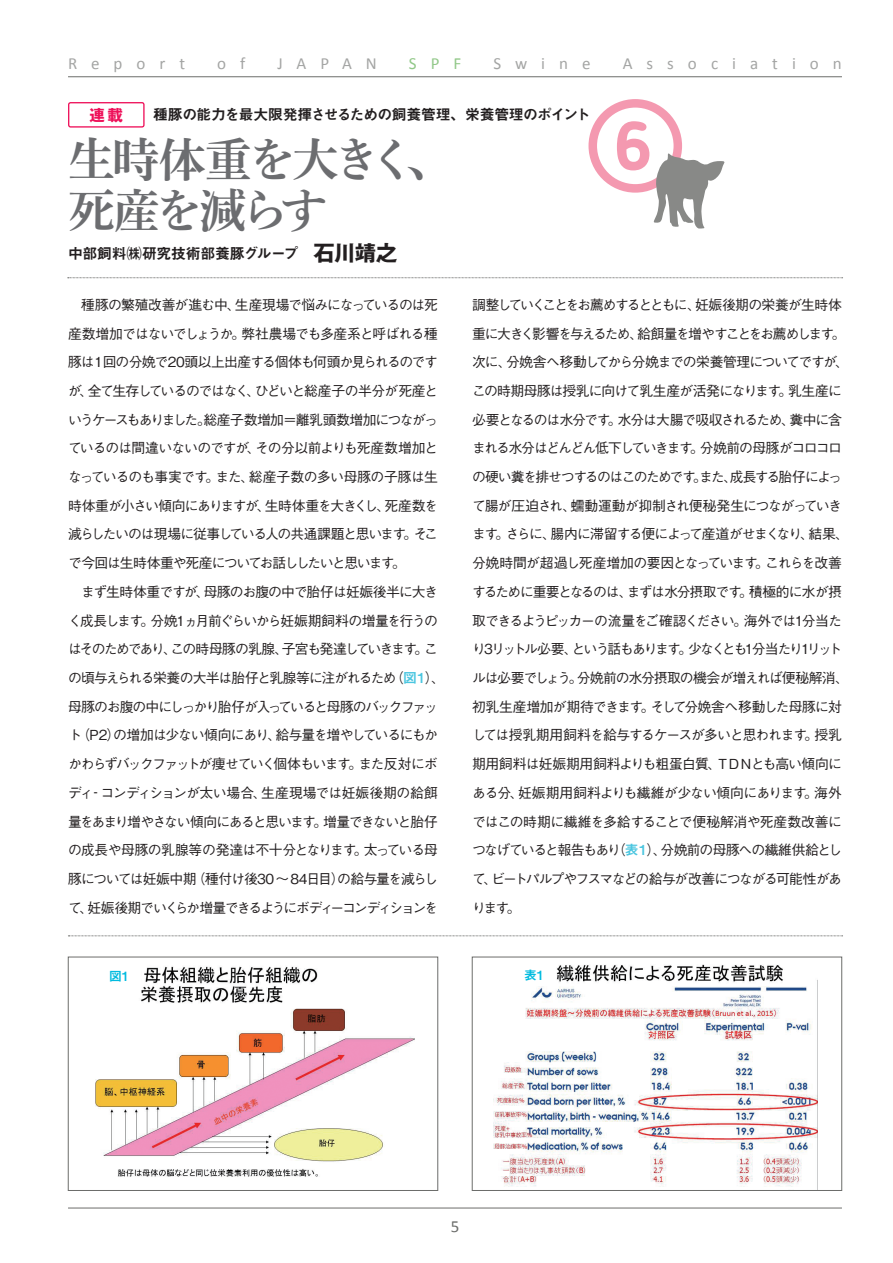
<style>
.page{position:relative;width:893px;height:1263px;background:#fff}
.page>*{position:absolute;margin:0;border:0;box-sizing:border-box;transform-origin:0 0}
.t1{font:700 68.1px "Blogger Sans";color:#f499b0}
.t2{font:46.8px/51px "Shuei Min Pro B";letter-spacing:-.07em;color:#6c6d70}
.t3{font:16.95px "Calibri";letter-spacing:.825em;color:#a4a5a4}
.t4{font:16.95px "Calibri";color:#92c889}
.t5{font:16.95px "Calibri";color:#6c6d6b}
.t6{font:700 15.45px "Gothic MB101 Pro";color:#ee1059}
.t7{font:14.85px "Midashi Go Pro MB31";letter-spacing:-.03em;color:#231f20}
.t8{font:500 13.8px/28.7px "Gothic BBB Pro";letter-spacing:-.085em;color:#231f20}
.t9{font:12.75px "Midashi Go Pro MB31";color:#02bbdf}
.s1{font-family:"Gothic MB101 Pro";font-weight:700;font-size:21.3px}
.s2{font-family:"Midashi Go Pro MB31";font-weight:400;color:#4cc6e0}
</style>
<div class="page">
<hr style="left:68px;top:1208px;width:774px;height:1px;background:#6c6d6b">
<hr style="left:68px;top:76px;width:774px;height:1px;background:#6c6d6b">
<svg style="left:68px;top:277px;width:775px;height:1px"></svg>
<div style="left:68px;top:102px;width:77px;height:26px;border:1px solid #ee1059;border-radius:2px"></div>
<div style="left:588px;top:99px;width:94px;height:94px;border:9px solid #f499b0;border-radius:50%"></div>
<img style="left:95px;top:966px;width:320px;height:211px">
<div style="left:68px;top:957px;width:370px;height:234px;border:1px solid #6c6d6b"></div>
<img style="left:494px;top:964px;width:324px;height:225px">
<div style="left:472px;top:957px;width:370px;height:234px;border:1px solid #6c6d6b"></div>
<svg style="left:68px;top:935px;width:775px;height:1px"></svg>
<div style="left:98px;top:966px;width:42px;height:21px;background:#fff"></div>
<div style="left:513px;top:965px;width:42px;height:21px;background:#fff"></div>
<svg style="left:653px;top:153px;width:72px;height:76px"></svg>
<p class="t3" style="left:68px;top:53px;width:119px">Report</p>
<p class="t3" style="left:217px;top:53px;width:30px">o f</p>
<p class="t3" style="left:277px;top:53px;width:101px">JAPAN</p>
<p class="t4" style="left:409px;top:53px;width:54px">SPF</p>
<p class="t3" style="left:493px;top:53px;width:99px">Swine</p>
<p class="t3" style="left:623px;top:53px;width:221px">Association</p>
<p class="t6" style="left:89px;top:102px;width:35px">連載</p>
<p class="t7" style="left:153px;top:103px;width:439px">種豚の能力を最大限発揮させるための飼養管理、栄養管理のポイント</p>
<h2 class="t2" style="left:68px;top:132px;width:386px">生時体重を大きく、死産を減らす</h2>
<p class="t7" style="left:68px;top:241px;width:331px">中部飼料㈱研究技術部養豚グループ　<span class="s1">石川靖之</span></p>
<h1 class="t1" style="left:615px;top:105px;width:38px">6</h1>
<p class="t8" style="left:68px;top:289px;width:378px">　種豚の繁殖改善が進む中、生産現場で悩みになっているのは死産数増加ではないでしょうか。弊社農場でも多産系と呼ばれる種豚は１回の分娩で20頭以上出産する個体も何頭か見られるのですが、全て生存しているのではなく、ひどいと総産子の半分が死産というケースもありました。総産子数増加＝離乳頭数増加につながっているのは間違いないのですが、その分以前よりも死産数増加となっているのも事実です。また、総産子数の多い母豚の子豚は生時体重が小さい傾向にありますが、生時体重を大きくし、死産数を減らしたいのは現場に従事している人の共通課題と思います。そこで今回は生時体重や死産についてお話ししたいと思います。<br>　まず生時体重ですが、母豚のお腹の中で胎仔は妊娠後半に大きく成長します。分娩1ヵ月前ぐらいから妊娠期飼料の増量を行うのはそのためであり、この時母豚の乳腺、子宮も発達していきます。この頃与えられる栄養の大半は胎仔と乳腺等に注がれるため（<span class="s2">図１</span>）、母豚のお腹の中にしっかり胎仔が入っていると母豚のバックファット（P2）の増加は少ない傾向にあり、給与量を増やしているにもかかわらずバックファットが痩せていく個体もいます。また反対にボディ‐コンディションが太い場合、生産現場では妊娠後期の給餌量をあまり増やさない傾向にあると思います。増量できないと胎仔の成長や母豚の乳腺等の発達は不十分となります。太っている母豚については妊娠中期（種付け後30 ～84日目）の給与量を減らして、妊娠後期でいくらか増量できるようにボディーコンディションを</p>
<p class="t8" style="left:472px;top:289px;width:378px">調整していくことをお薦めするとともに、妊娠後期の栄養が生時体重に大きく影響を与えるため、給餌量を増やすことをお薦めします。次に、分娩舎へ移動してから分娩までの栄養管理についてですが、この時期母豚は授乳に向けて乳生産が活発になります。乳生産に必要となるのは水分です。水分は大腸で吸収されるため、糞中に含まれる水分はどんどん低下していきます。分娩前の母豚がコロコロの硬い糞を排せつするのはこのためです。また、成長する胎仔によって腸が圧迫され、蠕動運動が抑制され便秘発生につながっていきます。さらに、腸内に滞留する便によって産道がせまくなり、結果、分娩時間が超過し死産増加の要因となっています。これらを改善するために重要となるのは、まずは水分摂取です。積極的に水が摂取できるようピッカーの流量をご確認ください。海外では1分当たり3リットル必要、という話もあります。少なくとも1分当たり1リットルは必要でしょう。分娩前の水分摂取の機会が増えれば便秘解消、初乳生産増加が期待できます。そして分娩舎へ移動した母豚に対しては授乳期用飼料を給与するケースが多いと思われます。授乳期用飼料は妊娠期用飼料よりも粗蛋白質、ＴＤＮとも高い傾向にある分、妊娠期用飼料よりも繊維が少ない傾向にあります。海外ではこの時期に繊維を多給することで便秘解消や死産数改善につなげていると報告もあり（<span class="s2">表１</span>）、分娩前の母豚への繊維供給として、ビートパルプやフスマなどの給与が改善につながる可能性があります。</p>
<p class="t9" style="left:109px;top:966px;width:21px">図1</p>
<p class="t9" style="left:524px;top:965px;width:21px">表1</p>
<p class="t5" style="left:451px;top:1216px;width:10px">5</p>
</div>
